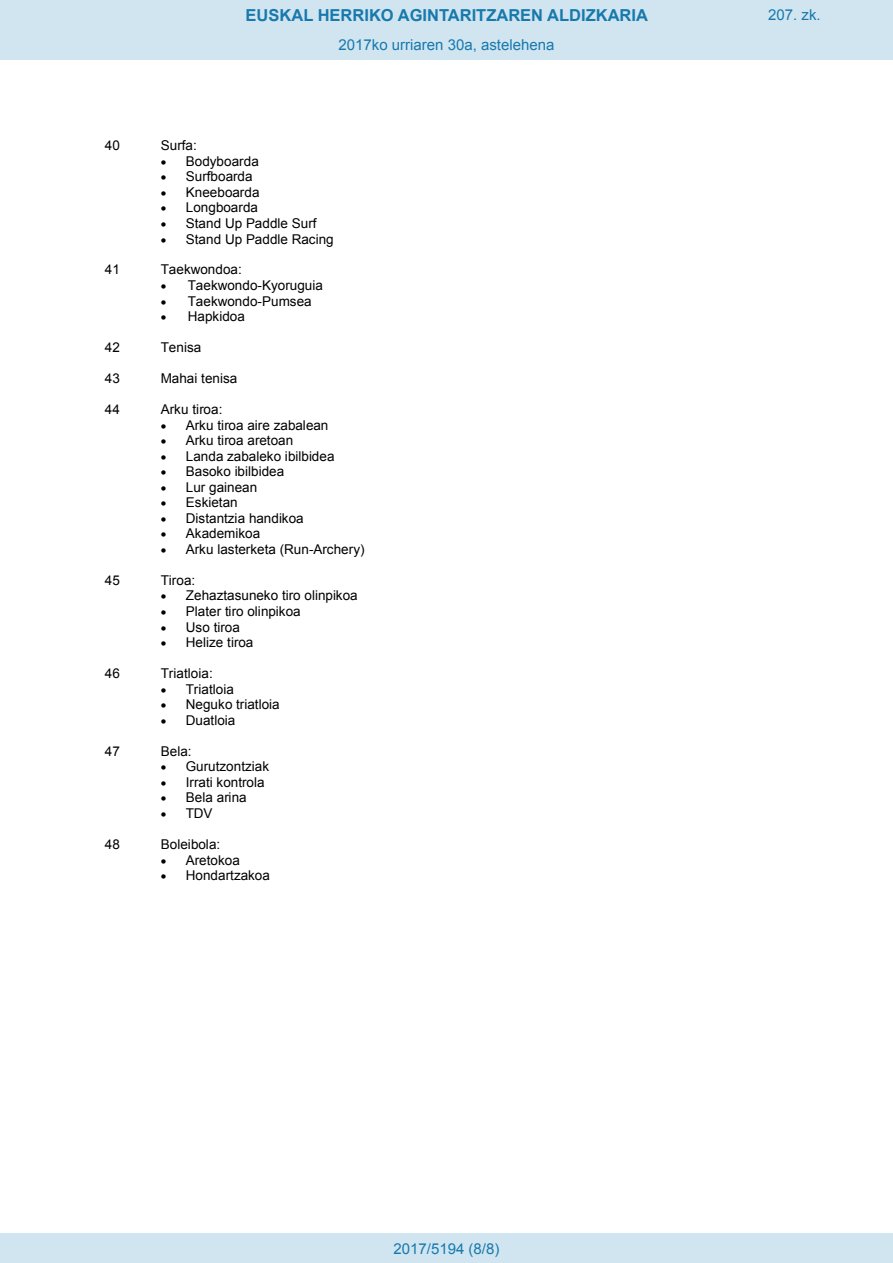
<style>
.page{position:relative;width:893px;height:1263px;background:#fff}
.page>*{position:absolute;margin:0;border:0;box-sizing:border-box;transform-origin:0 0}
.t1{font:700 16.5px "Arial";color:#1879ad}
.Paginacion_Centro{font:15px "Arial";color:#1879ad}
.t2{font:13.5px "Arial";letter-spacing:.005em;color:#000}
</style>
<div class="page">
<div style="left:0;top:0;width:893px;height:60px;background:#d0e5f0"></div>
<div style="left:0;top:1233px;width:893px;height:30px;background:#d0e5f0"></div>
<p class="t1" style="left:246px;top:4px;width:404px">EUSKAL HERRIKO AGINTARITZAREN ALDIZKARIA</p>
<p class="Paginacion_Centro" style="left:768px;top:5px;width:54px">207. zk.</p>
<p class="Paginacion_Centro" style="left:338px;top:35px;width:217px">2017ko urriaren 30a, astelehena</p>
<p class="t2" style="left:105px;top:137px;width:17px">40</p>
<p class="t2" style="left:161px;top:137px;width:38px">Surfa:</p>
<p class="t2" style="left:161px;top:152px;width:100px">• Bodyboarda</p>
<p class="t2" style="left:161px;top:168px;width:93px">• Surfboarda</p>
<p class="t2" style="left:161px;top:183px;width:100px">• Kneeboarda</p>
<p class="t2" style="left:161px;top:199px;width:99px">• Longboarda</p>
<p class="t2" style="left:161px;top:214px;width:157px">• Stand Up Paddle Surf</p>
<p class="t2" style="left:161px;top:230px;width:174px">• Stand Up Paddle Racing</p>
<p class="t2" style="left:105px;top:261px;width:17px">41</p>
<p class="t2" style="left:161px;top:261px;width:83px">Taekwondoa:</p>
<p class="t2" style="left:161px;top:277px;width:164px">• Taekwondo-Kyoruguia</p>
<p class="t2" style="left:161px;top:292px;width:152px">• Taekwondo-Pumsea</p>
<p class="t2" style="left:161px;top:307px;width:86px">• Hapkidoa</p>
<p class="t2" style="left:105px;top:339px;width:17px">42</p>
<p class="t2" style="left:161px;top:339px;width:42px">Tenisa</p>
<p class="t2" style="left:105px;top:370px;width:17px">43</p>
<p class="t2" style="left:161px;top:370px;width:78px">Mahai tenisa</p>
<p class="t2" style="left:105px;top:401px;width:17px">44</p>
<p class="t2" style="left:161px;top:401px;width:63px">Arku tiroa:</p>
<p class="t2" style="left:161px;top:416px;width:169px">• Arku tiroa aire zabalean</p>
<p class="t2" style="left:161px;top:432px;width:134px">• Arku tiroa aretoan</p>
<p class="t2" style="left:161px;top:447px;width:175px">• Landa zabaleko ibilbidea</p>
<p class="t2" style="left:161px;top:463px;width:125px">• Basoko ibilbidea</p>
<p class="t2" style="left:161px;top:478px;width:98px">• Lur gainean</p>
<p class="t2" style="left:161px;top:494px;width:78px">• Eskietan</p>
<p class="t2" style="left:161px;top:509px;width:144px">• Distantzia handikoa</p>
<p class="t2" style="left:161px;top:525px;width:101px">• Akademikoa</p>
<p class="t2" style="left:161px;top:540px;width:205px">• Arku lasterketa (Run-Archery)</p>
<p class="t2" style="left:105px;top:571px;width:17px">45</p>
<p class="t2" style="left:161px;top:571px;width:36px">Tiroa:</p>
<p class="t2" style="left:161px;top:587px;width:198px">• Zehaztasuneko tiro olinpikoa</p>
<p class="t2" style="left:161px;top:602px;width:141px">• Plater tiro olinpikoa</p>
<p class="t2" style="left:161px;top:618px;width:81px">• Uso tiroa</p>
<p class="t2" style="left:161px;top:633px;width:94px">• Helize tiroa</p>
<p class="t2" style="left:105px;top:665px;width:17px">46</p>
<p class="t2" style="left:161px;top:665px;width:53px">Triatloia:</p>
<p class="t2" style="left:161px;top:680px;width:75px">• Triatloia</p>
<p class="t2" style="left:161px;top:696px;width:120px">• Neguko triatloia</p>
<p class="t2" style="left:161px;top:711px;width:76px">• Duatloia</p>
<p class="t2" style="left:105px;top:742px;width:17px">47</p>
<p class="t2" style="left:161px;top:742px;width:32px">Bela:</p>
<p class="t2" style="left:161px;top:758px;width:110px">• Gurutzontziak</p>
<p class="t2" style="left:161px;top:773px;width:105px">• Irrati kontrola</p>
<p class="t2" style="left:161px;top:789px;width:87px">• Bela arina</p>
<p class="t2" style="left:161px;top:804px;width:53px">• TDV</p>
<p class="t2" style="left:105px;top:835px;width:17px">48</p>
<p class="t2" style="left:161px;top:835px;width:61px">Boleibola:</p>
<p class="t2" style="left:161px;top:851px;width:81px">• Aretokoa</p>
<p class="t2" style="left:161px;top:866px;width:111px">• Hondartzakoa</p>
<p class="Paginacion_Centro" style="left:393px;top:1238px;width:107px">2017/5194 (8/8)</p>
</div>
